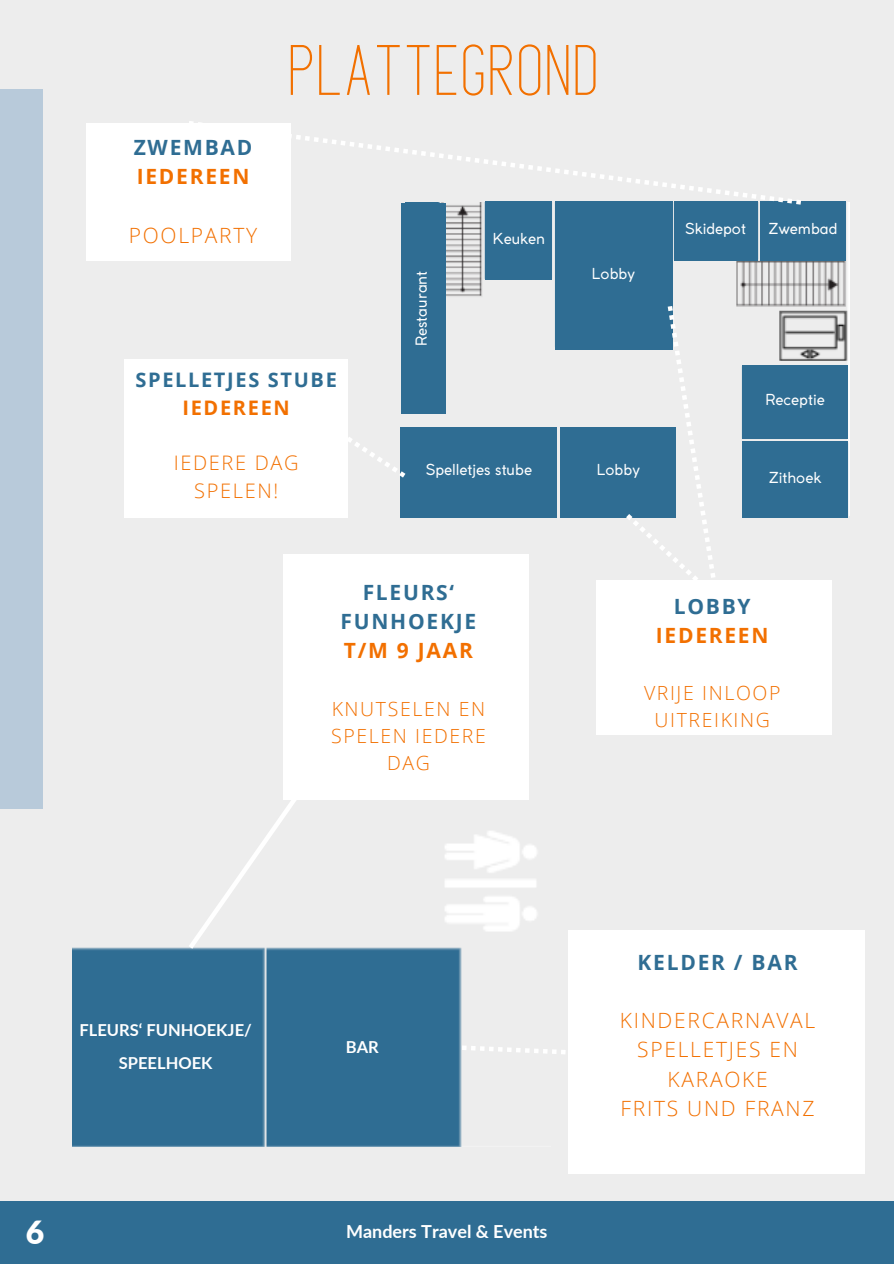
<style>
.page{position:relative;width:894px;height:1264px;background:#fff}
.page>*{position:absolute;margin:0;border:0;box-sizing:border-box;transform-origin:0 0}
.t1{font:700 57px "Athens";letter-spacing:.05em;color:#f27000}
.t2{font:900 31.95px "Lato";color:#fff}
.t3{font:300 21px/29.2px "Open Sans";letter-spacing:.085em;color:#f27000;text-align:center}
.t4{font:700 21px/29.2px "Open Sans";letter-spacing:.085em;color:#2f6d93;text-align:center}
.t5{font:700 21px/29.2px "Open Sans";letter-spacing:.085em;color:#f27000}
.t6{font:700 19.95px/27.9px "Open Sans";letter-spacing:.085em;color:#2f6d93;text-align:center}
.t7{font:300 19.95px/27.9px "Open Sans";letter-spacing:.085em;color:#f27000;text-align:center}
.t8{font:300 19.5px/27px "Open Sans";letter-spacing:.085em;color:#f27000;text-align:center}
.t9{font:700 18px "Lato";color:#fff}
.t10{font:700 16.5px/32.7px "Lato";color:#fff;text-align:center}
.t11{font:15px "Coco Gothic";color:#fff}
.s1{color:#2f6d93}
.s2{color:#f27000}
</style>
<div class="page">
<div style="left:0;top:0;width:893px;height:1263px;background:#ededed"></div>
<div style="left:87px;top:123px;width:204px;height:138px;background:#fff"></div>
<img style="left:73px;top:831px;width:464px;height:315px">
<div style="left:596px;top:580px;width:235px;height:155px;background:#fff"></div>
<div style="left:124px;top:359px;width:223px;height:159px;background:#fff"></div>
<img style="left:445px;top:203px;width:404px;height:312px">
<div style="left:568px;top:930px;width:296px;height:244px;background:#fff"></div>
<svg style="left:184px;top:800px;width:174px;height:153px"></svg>
<div style="left:283px;top:555px;width:245px;height:245px;background:#fff"></div>
<svg style="left:462px;top:1045px;width:103px;height:9px"></svg>
<div style="left:0;top:89px;width:43px;height:719px;background:#b8cada"></div>
<div style="left:0;top:1201px;width:893px;height:62px;background:#2f6d93"></div>
<div style="left:73px;top:980px;width:185px;height:135px;background:#2f6d93"></div>
<div style="left:401px;top:203px;width:44px;height:211px;background:#2f6d93"></div>
<div style="left:401px;top:427px;width:155px;height:91px;background:#2f6d93"></div>
<svg style="left:347px;top:436px;width:58px;height:41px"></svg>
<div style="left:560px;top:427px;width:116px;height:91px;background:#2f6d93"></div>
<div style="left:742px;top:441px;width:105px;height:77px;background:#2f6d93"></div>
<div style="left:742px;top:365px;width:105px;height:73px;background:#2f6d93"></div>
<div style="left:554px;top:201px;width:118px;height:149px;background:#2f6d93"></div>
<svg style="left:626px;top:306px;width:89px;height:274px"></svg>
<div style="left:673px;top:201px;width:84px;height:60px;background:#2f6d93"></div>
<div style="left:760px;top:201px;width:85px;height:60px;background:#2f6d93"></div>
<svg style="left:189px;top:121px;width:611px;height:84px"></svg>
<div style="left:485px;top:201px;width:67px;height:79px;background:#2f6d93"></div>
<div style="left:269px;top:980px;width:186px;height:135px;background:#2f6d93"></div>
<h3 class="t5" style="left:134px;top:132px;width:120px"><span class="s1">ZWEMBAD<br></span>IEDEREEN</h3>
<p class="t3" style="left:129px;top:220px;width:130px">POOLPARTY</p>
<h2 class="t1" style="left:291px;top:29px;width:310px">PLATTEGROND</h2>
<p class="t11" style="left:415px;top:346px;width:77px;rotate:-90deg">Restaurant</p>
<h5 class="t11" style="left:492px;top:233px;width:54px">Keuken</h5>
<h2 class="t11" style="left:591px;top:268px;width:45px">Lobby</h2>
<p class="t6" style="left:135px;top:365px;width:203px">SPELLETJES STUBE<br><span class="s2">IEDEREEN</span></p>
<h3 class="t11" style="left:685px;top:223px;width:62px">Skidepot</h3>
<p class="t11" style="left:768px;top:223px;width:70px">Zwembad</p>
<h4 class="t11" style="left:765px;top:394px;width:61px">Receptie</h4>
<p class="t7" style="left:174px;top:448px;width:126px">IEDERE DAG<br>SPELEN!</p>
<h3 class="t11" style="left:425px;top:464px;width:108px">Spelletjes stube</h3>
<p class="t11" style="left:596px;top:464px;width:45px">Lobby</p>
<h4 class="t11" style="left:769px;top:472px;width:54px">Zithoek</h4>
<p class="t4" style="left:340px;top:577px;width:137px">FLEURS‘<br>FUNHOEKJE<br><span class="s2">T/M 9 JAAR</span></p>
<p class="t8" style="left:331px;top:694px;width:156px">KNUTSELEN EN<br>SPELEN IEDERE<br>DAG</p>
<h3 class="t5" style="left:655px;top:590px;width:114px;text-align:center"><span class="s1">LOBBY<br></span>IEDEREEN</h3>
<p class="t8" style="left:643px;top:679px;width:138px">VRIJE INLOOP<br>UITREIKING</p>
<p class="t10" style="left:79px;top:1013px;width:174px">FLEURS‘ FUNHOEKJE/<br>SPEELHOEK</p>
<p class="t10" style="left:346px;top:1030px;width:34px">BAR</p>
<p class="t4" style="left:637px;top:946px;width:161px">KELDER / BAR</p>
<h2 class="t3" style="left:619px;top:1005px;width:197px">KINDERCARNAVAL<br>SPELLETJES EN<br>KARAOKE<br>FRITS UND FRANZ</h2>
<h3 class="t2" style="left:26px;top:1212px;width:20px">6</h3>
<h2 class="t9" style="left:346px;top:1220px;width:203px">Manders Travel &amp; Events</h2>
</div>
